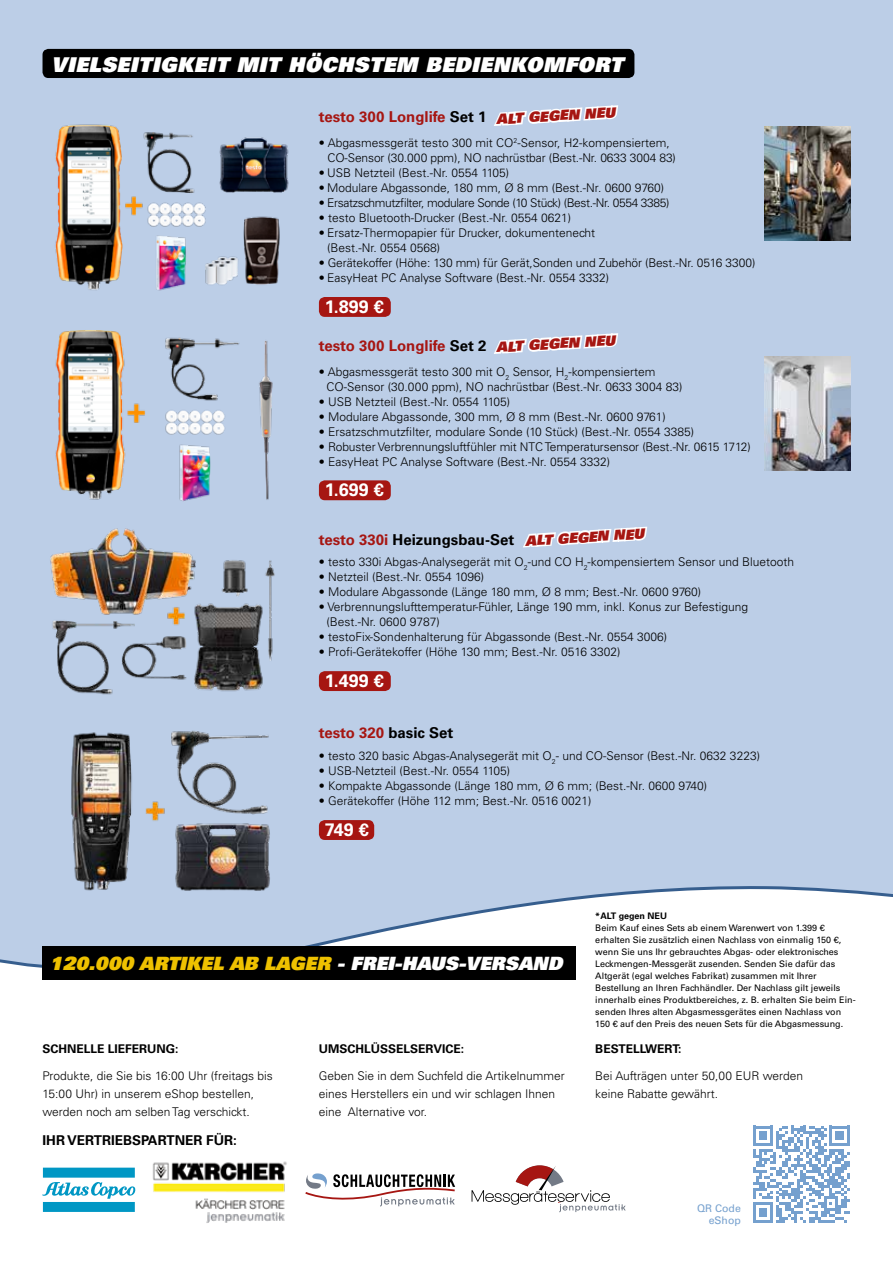
<style>
.page{position:relative;width:893px;height:1263px;background:#bccee7}
.page>*{position:absolute;margin:0;border:0;box-sizing:border-box;transform-origin:0 0}
.t1{font:italic 900 20.4px "Univers";letter-spacing:.02em;color:#fff}
.t2{font:italic 900 18.3px "Univers";color:#eec100}
.t3{font:700 18px "Univers";color:#fff}
.t4{font:700 15px "Univers";color:#a61612}
.t5{font:700 15px "Univers";color:#000}
.t6{font:italic 900 13.8px "Univers";color:#a61612}
.t7{font:700 13.5px "Univers";color:#000}
.t8{font:300 12px/18px "Univers";color:#000}
.t9{font:300 12px "Univers";letter-spacing:-.03em;color:#000}
.t10{font:700 12px "Univers";color:#000}
.t11{font:10.5px/12px "Univers";color:#75a0ce;text-align:right}
.t12{font:9px/12px "Univers";color:#000}
.t13{font:700 9px "Univers";color:#000}
.s1{color:#000}
.s2{color:#a61612}
.s3{color:#fff}
</style>
<div class="page">
<div style="left:43px;top:49px;width:591px;height:29px;background:#000;border-radius:6px"></div>
<svg style="left:0;top:886px;width:893px;height:377px;background:#f8f9fc"></svg>
<img style="left:147px;top:1156px;width:143px;height:67px">
<svg style="left:43px;top:1167px;width:93px;height:45px;background:#6ec3dd"></svg>
<svg style="left:304px;top:1173px;width:152px;height:33px;background:#cac3c5"></svg>
<div style="left:42px;top:946px;width:534px;height:34px;background:#000"></div>
<svg style="left:753px;top:1125px;width:97px;height:98px;background:#b4cbe4"></svg>
<svg style="left:472px;top:1165px;width:155px;height:47px;background:#e5dddd"></svg>
<div style="left:319px;top:297px;width:72px;height:20px;background:#a61612;border-radius:6px"></div>
<div style="left:319px;top:480px;width:72px;height:20px;background:#a61612;border-radius:6px"></div>
<div style="left:319px;top:671px;width:72px;height:20px;background:#a61612;border-radius:6px"></div>
<div style="left:319px;top:820px;width:55px;height:20px;background:#a61612;border-radius:6px"></div>
<img style="left:55px;top:124px;width:234px;height:167px">
<img style="left:764px;top:127px;width:87px;height:114px">
<img style="left:764px;top:356px;width:87px;height:114px">
<img style="left:55px;top:330px;width:218px;height:171px">
<img style="left:50px;top:528px;width:225px;height:167px">
<img style="left:41px;top:730px;width:258px;height:177px">
<svg style="left:492px;top:48px;width:128px;height:78px"></svg>
<svg style="left:494px;top:333px;width:124px;height:21px"></svg>
<svg style="left:523px;top:526px;width:124px;height:22px"></svg>
<h1 class="t1" style="left:51px;top:51px;width:573px">VIELSEITIGKEIT MIT HÖCHSTEM BEDIENKOMFORT</h1>
<p class="t4" style="left:319px;top:108px;width:169px">testo 300 Longlife <span class="s1">Set 1</span></p>
<p class="t6" style="left:496px;top:111px;width:121px;rotate:-4deg">ALT GEGEN NEU</p>
<p class="t8" style="left:327px;top:135px;width:350px;line-height:15px;text-indent:-9px">• Abgasmessgerät testo 300 mit CO<sup>2</sup>-Sensor, H2-kompensiertem,<br>CO-Sensor (30.000 ppm), NO nachrüstbar (Best.-Nr. 0633 3004 83)</p>
<p class="t8" style="left:319px;top:163px;width:192px">• USB Netzteil (Best.-Nr. 0554 1105)</p>
<p class="t8" style="left:319px;top:178px;width:347px">• Modulare Abgassonde, 180 mm, Ø 8 mm (Best.-Nr. 0600 9760)</p>
<p class="t9" style="left:319px;top:195px;width:352px">• Ersatzschmutzfilter, modulare Sonde (10 Stück) (Best.-Nr. 0554 3385)</p>
<p class="t8" style="left:319px;top:208px;width:254px">• testo Bluetooth-Drucker (Best.-Nr. 0554 0621)</p>
<p class="t8" style="left:327px;top:225px;width:269px;line-height:15px;text-indent:-8px">• Ersatz-Thermopapier für Drucker, dokumentenecht (Best.-Nr. 0554 0568)</p>
<p class="t8" style="left:319px;top:253px;width:438px">• Gerätekoffer (Höhe: 130 mm) für Gerät,Sonden und Zubehör (Best.-Nr. 0516 3300)</p>
<p class="t8" style="left:319px;top:268px;width:292px">• EasyHeat PC Analyse Software (Best.-Nr. 0554 3332)</p>
<h3 class="t3" style="left:325px;top:296px;width:61px">1.899 €</h3>
<p class="t4" style="left:319px;top:337px;width:169px">testo 300 Longlife <span class="s1">Set 2</span></p>
<p class="t6" style="left:496px;top:339px;width:121px;rotate:-4deg">ALT GEGEN NEU</p>
<p class="t8" style="left:327px;top:364px;width:357px;line-height:15px;text-indent:-8px">• Abgasmessgerät testo 300 mit O<sub>2</sub> Sensor, H<sub>2</sub>-kompensiertem<br>CO-Sensor (30.000 ppm), NO nachrüstbar (Best.-Nr. 0633 3004 83)</p>
<p class="t8" style="left:319px;top:393px;width:193px">• USB Netzteil (Best.-Nr. 0554 1105)</p>
<p class="t8" style="left:319px;top:408px;width:348px">• Modulare Abgassonde, 300 mm, Ø 8 mm (Best.-Nr. 0600 9761)</p>
<p class="t8" style="left:319px;top:423px;width:377px">• Ersatzschmutzfilter, modulare Sonde (10 Stück) (Best.-Nr. 0554 3385)</p>
<p class="t8" style="left:319px;top:438px;width:433px">• Robuster Verbrennungsluftfühler mit NTC Temperatursensor (Best.-Nr. 0615 1712)</p>
<p class="t8" style="left:319px;top:453px;width:293px">• EasyHeat PC Analyse Software (Best.-Nr. 0554 3332)</p>
<h3 class="t3" style="left:325px;top:479px;width:61px">1.699 €</h3>
<p class="t5" style="left:319px;top:531px;width:197px"><span class="s2">testo 330i</span> Heizungsbau-Set</p>
<p class="t6" style="left:525px;top:532px;width:121px;rotate:-4deg">ALT GEGEN NEU</p>
<p class="t8" style="left:319px;top:553px;width:477px">• testo 330i Abgas-Analysegerät mit O<sub>2</sub>-und CO H<sub>2</sub>-kompensiertem Sensor und Bluetooth</p>
<p class="t8" style="left:319px;top:568px;width:167px">• Netzteil (Best.-Nr. 0554 1096)</p>
<p class="t8" style="left:319px;top:583px;width:384px">• Modulare Abgassonde (Länge 180 mm, Ø 8 mm; Best.-Nr. 0600 9760)</p>
<p class="t8" style="left:327px;top:599px;width:423px;line-height:15px;text-indent:-8px">• Verbrennungslufttemperatur-Fühler, Länge 190 mm, inkl. Konus zur Befestigung (Best.-Nr. 0600 9787)</p>
<p class="t8" style="left:319px;top:628px;width:350px">• testoFix-Sondenhalterung für Abgassonde (Best.-Nr. 0554 3006)</p>
<p class="t8" style="left:319px;top:643px;width:303px">• Profi-Gerätekoffer (Höhe 130 mm; Best.-Nr. 0516 3302)</p>
<h3 class="t3" style="left:325px;top:670px;width:61px">1.499 €</h3>
<p class="t4" style="left:319px;top:724px;width:136px">testo 320 <span class="s1">basic Set</span></p>
<p class="t8" style="left:319px;top:747px;width:443px">• testo 320 basic Abgas-Analysegerät mit O<sub>2</sub>- und CO-Sensor (Best.-Nr. 0632 3223)</p>
<p class="t8" style="left:319px;top:762px;width:193px">• USB-Netzteil (Best.-Nr. 0554 1105)</p>
<p class="t8" style="left:319px;top:777px;width:390px">• Kompakte Abgassonde (Länge 180 mm, Ø 6 mm; (Best.-Nr. 0600 9740)</p>
<p class="t8" style="left:319px;top:792px;width:274px">• Gerätekoffer (Höhe 112 mm; Best.-Nr. 0516 0021)</p>
<h3 class="t3" style="left:325px;top:819px;width:46px">749 €</h3>
<h2 class="t2" style="left:50px;top:952px;width:514px">120.000 ARTIKEL AB LAGER <span class="s3">- FREI-HAUS-VERSAND</span></h2>
<p class="t10" style="left:43px;top:1042px;width:138px">SCHNELLE LIEFERUNG:</p>
<p class="t8" style="left:43px;top:1066px;width:232px">Produkte, die Sie bis 16:00 Uhr (freitags bis<br>15:00 Uhr) in unserem eShop bestellen, werden noch am selben Tag verschickt.</p>
<p class="t7" style="left:43px;top:1132px;width:196px">IHR VERTRIEBSPARTNER FÜR:</p>
<p class="t10" style="left:319px;top:1042px;width:147px">UMSCHLÜSSELSERVICE:</p>
<p class="t8" style="left:319px;top:1066px;width:247px">Geben Sie in dem Suchfeld die Artikelnummer eines Herstellers ein und wir schlagen Ihnen eine Alternative vor.</p>
<p class="t13" style="left:595px;top:910px;width:73px">*ALT gegen NEU</p>
<p class="t12" style="left:595px;top:921px;width:262px">Beim Kauf eines Sets ab einem Warenwert von 1.399 € erhalten Sie zusätzlich einen Nachlass von einmalig 150 €, wenn Sie uns Ihr gebrauchtes Abgas- oder elektronisches Leckmengen-Messgerät zusenden. Senden Sie dafür das Altgerät (egal welches Fabrikat) zusammen mit Ihrer Bestellung an Ihren Fachhändler. Der Nachlass gilt jeweils innerhalb eines Produktbereiches, z. B. erhalten Sie beim Ein&shy;senden Ihres alten Abgasmessgerätes einen Nachlass von 150 € auf den Preis des neuen Sets für die Abgasmessung.</p>
<p class="t10" style="left:595px;top:1042px;width:88px">BESTELLWERT:</p>
<p class="t8" style="left:595px;top:1066px;width:209px">Bei Aufträgen unter 50,00 EUR werden keine Rabatte gewährt.</p>
<p class="t11" style="left:697px;top:1202px;width:45px">QR Code eShop</p>
</div>
